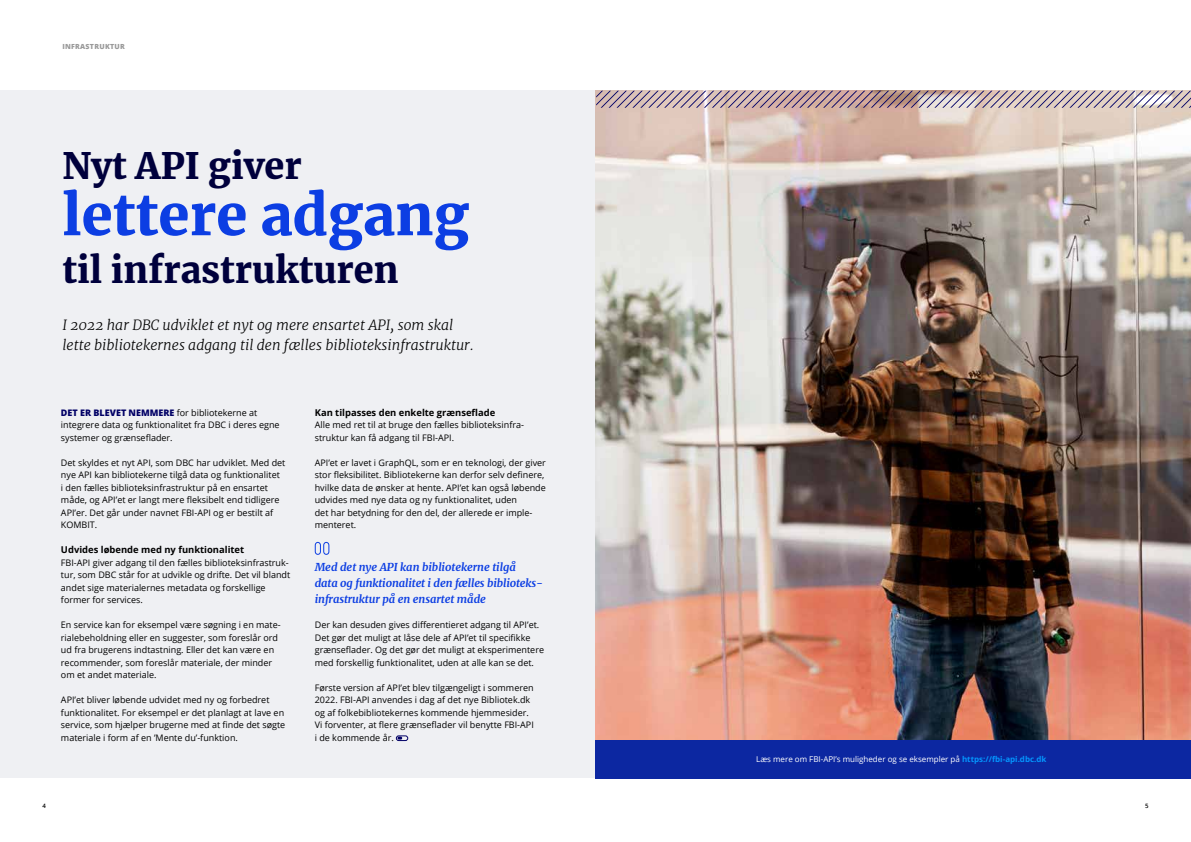
<style>
.page{position:relative;width:1191px;height:842px;background:#fff}
.page>*{position:absolute;margin:0;border:0;box-sizing:border-box;transform-origin:0 0}
.t1{font:900 56px "Merriweather";color:#0c3ee3}
.t2{font:900 36px "Merriweather";color:#00003c}
.t3{font:italic 300 14px/20px "Merriweather";color:#000}
.t4{font:italic 700 11px/16px "Merriweather";letter-spacing:-.01em;color:#0c3ee3}
.t5{font:700 9.4px "Open Sans";color:#000}
.t6{font:9px/12.5px "Open Sans";color:#000}
.t7{font:8px "Open Sans";color:#fff}
.t8{font:800 7px "Open Sans";letter-spacing:.04em;color:#999}
.t9{font:600 6px "Open Sans";color:#000}
.s1{font-weight:800;color:#010066}
.s2{font-weight:700;color:#0495fe}
</style>
<div class="page">
<div style="left:0;top:91px;width:595px;height:687px;background:#eff0f3"></div>
<img style="left:595px;top:91px;width:596px;height:649px">
<svg style="left:596px;top:91px;width:595px;height:17px;background:#b9a4aa"></svg>
<div style="left:595px;top:740px;width:596px;height:38px;background:#0c27a1"></div>
<svg style="left:314px;top:541px;width:16px;height:14px"></svg>
<div style="left:396px;top:736px;width:12px;height:5px;border:1px solid #010066;border-radius:2px"></div>
<svg style="left:397px;top:737px;width:5px;height:3px"></svg>
<p class="t8" style="left:62px;top:43px;width:64px">INFRASTRUKTUR</p>
<h2 class="t2" style="left:62px;top:141px;width:241px">Nyt API giver</h2>
<h1 class="t1" style="left:62px;top:176px;width:408px">lettere adgang</h1>
<h2 class="t2" style="left:62px;top:245px;width:338px">til infrastrukturen</h2>
<h3 class="t3" style="left:62px;top:316px;width:413px">I 2022 har DBC udviklet et nyt og mere ensartet API, som skal lette bibliotekernes adgang til den fælles biblioteksinfrastruktur.</h3>
<p class="t6" style="left:61px;top:407px;width:220px"><span class="s1">DET ER BLEVET NEMMERE</span> for bibliotekerne at integrere data og funktionalitet fra DBC i deres egne systemer og grænseflader.</p>
<p class="t6" style="left:61px;top:457px;width:226px">Det skyldes et nyt API, som DBC har udviklet. Med det nye API kan bibliotekerne tilgå data og funktionalitet<br>i den fælles biblioteksinfrastruktur på en ensartet måde, og API’et er langt mere fleksibelt end tidligere API’er. Det går under navnet FBI-API og er bestilt af KOMBIT.</p>
<p class="t5" style="left:61px;top:545px;width:185px">Udvides løbende med ny funktionalitet</p>
<p class="t6" style="left:61px;top:557px;width:231px">FBI-API giver adgang til den fælles biblioteksinfrastruk&shy;tur, som DBC står for at udvikle og drifte. Det vil blandt andet sige materialernes metadata og forskellige former for services.</p>
<p class="t6" style="left:61px;top:619px;width:221px">En service kan for eksempel være søgning i en mate&shy;rialebeholdning eller en suggester, som foreslår ord ud fra brugerens indtastning. Eller det kan være en recommender, som foreslår materiale, der minder om et andet materiale.</p>
<p class="t6" style="left:61px;top:694px;width:226px">API’et bliver løbende udvidet med ny og forbedret funktionalitet. For eksempel er det planlagt at lave en service, som hjælper brugerne med at finde det søgte materiale i form af en ’Mente du’-funktion.</p>
<p class="t5" style="left:315px;top:406px;width:182px">Kan tilpasses den enkelte grænseflade</p>
<p class="t6" style="left:315px;top:419px;width:211px">Alle med ret til at bruge den fælles biblio teksinfra&shy;struktur kan få adgang til FBI-API.</p>
<p class="t6" style="left:315px;top:457px;width:233px">API’et er lavet i GraphQL, som er en teknologi, der giver stor fleksi bilitet. Bibliotekerne kan derfor selv definere, hvilke data de ønsker at hente. API’et kan også løbende ud vides med nye data og ny funktionalitet, uden<br>det har betydning for den del, der allerede er imple&shy;menteret.</p>
<p class="t4" style="left:315px;top:559px;width:230px">Med det nye API kan bibliotekerne tilgå<br>data og funktionalitet i den fælles biblioteks&shy;infrastruktur på en ensartet måde</p>
<p class="t6" style="left:315px;top:618px;width:231px">Der kan desuden gives differentieret adgang til API’et.<br>Det gør det muligt at låse dele af API’et til specifikke grænseflader. Og det gør det muligt at eksperimentere med forskellig funktionalitet, uden at alle kan se det.</p>
<p class="t6" style="left:315px;top:682px;width:221px">Første version af API’et blev tilgængeligt i sommeren 2022. FBI-API anvendes i dag af det nye Bibliotek.dk og af folkebibliotekernes kommende hjemmesider.<br>Vi forventer, at flere grænseflader vil benytte FBI-API i de kommende år.</p>
<p class="t7" style="left:756px;top:755px;width:292px">Læs mere om FBI-API’s muligheder og se eksempler på <span class="s2">https://fbi-api.dbc.dk</span></p>
<p class="t9" style="left:43px;top:802px;width:5px">4</p>
<p class="t9" style="left:1145px;top:802px;width:5px">5</p>
</div>
